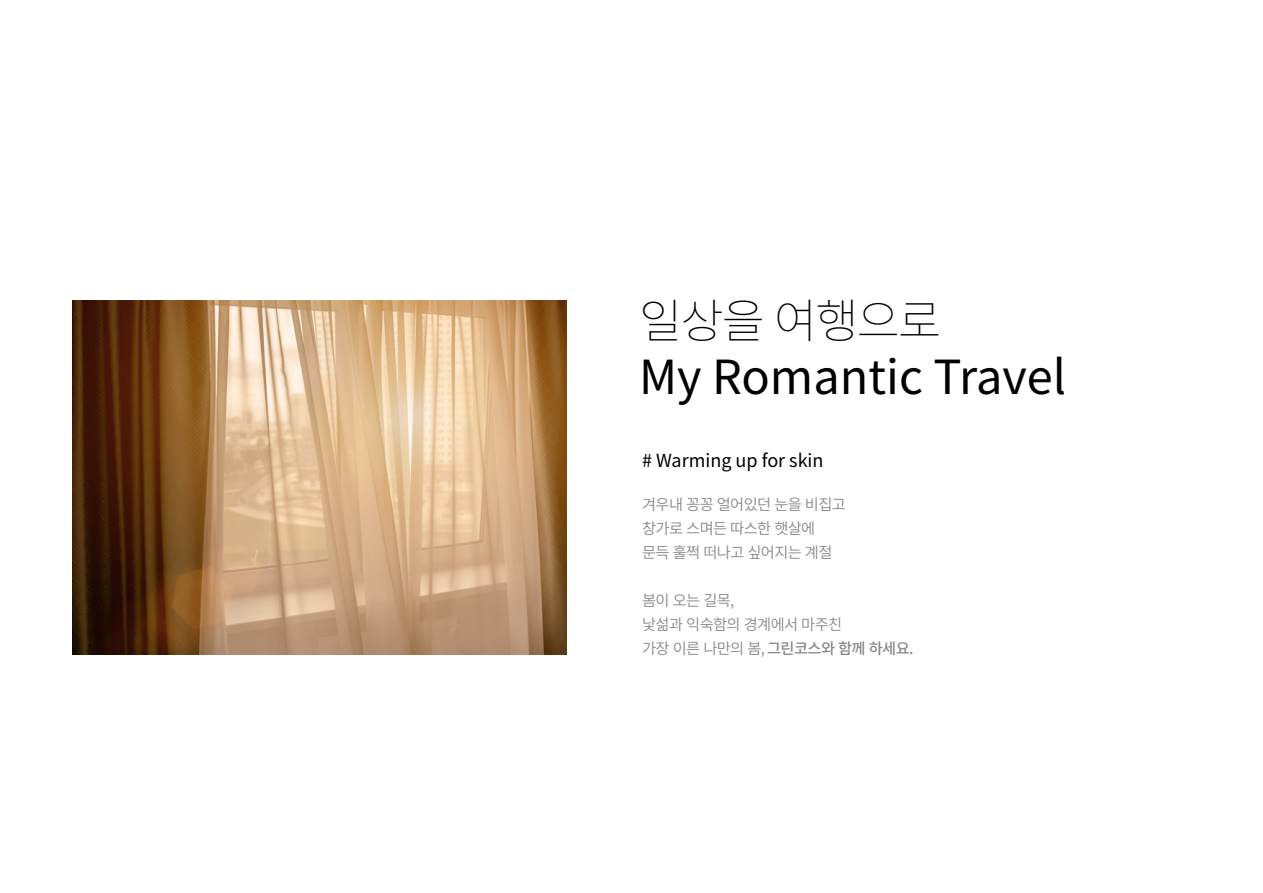
<style>
.page{position:relative;width:1263px;height:893px;background:#fff}
.page>*{position:absolute;margin:0;border:0;box-sizing:border-box;transform-origin:0 0}
.t1{font:46.95px "Noto Sans CJ Kjp";color:#000}
.t2{font:100 46.95px "Noto Sans CJ Kjp";letter-spacing:-.04em;color:#000}
.t3{font:18px "Noto Sans CJ Kjp";color:#000}
.t4{font:600 15.3px/24px "Noto Sans CJ Kjp";letter-spacing:-.04em;color:#898989}
.s1{font-weight:500}
</style>
<div class="page">
<img style="left:72px;top:300px;width:494px;height:355px">
<h1 class="t2" style="left:639px;top:294px;width:304px">일상을 여행으로</h1>
<h1 class="t1" style="left:639px;top:350px;width:428px">My Romantic Travel</h1>
<p class="t3" style="left:642px;top:450px;width:183px"># Warming up for skin</p>
<p class="t4" style="left:642px;top:493px;width:205px">겨우내 꽁꽁 얼어있던 눈을 비집고 창가로 스며든 따스한 햇살에 문득 훌쩍 떠나고 싶어지는 계절</p>
<p class="t4" style="left:642px;top:589px;width:273px">봄이 오는 길목,<br>낯섦과 익숙함의 경계에서 마주친<br>가장 이른 나만의 봄, <span class="s1">그린코스와 함께 하세요.</span></p>
</div>
